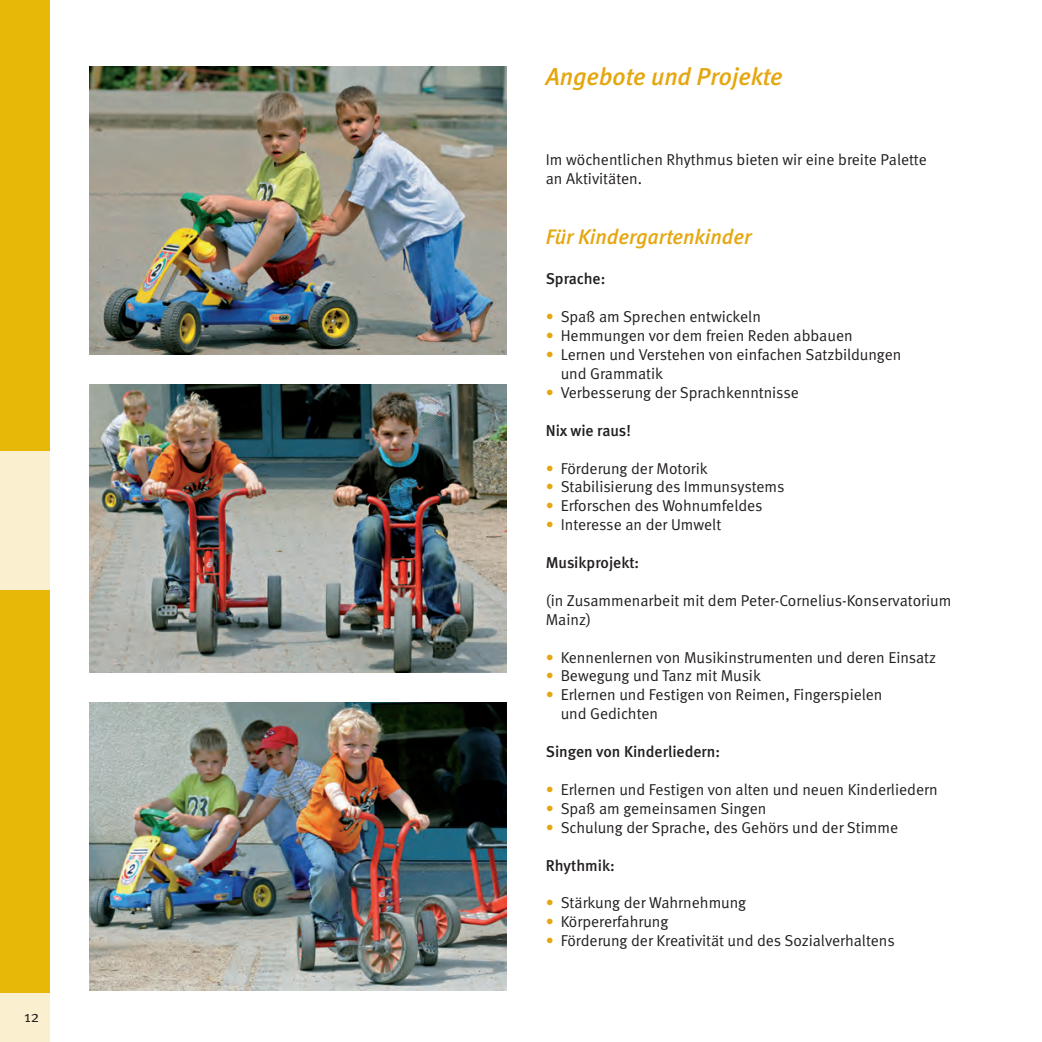
<style>
.page{position:relative;width:1042px;height:1042px;background:#fff}
.page>*{position:absolute;margin:0;border:0;box-sizing:border-box;transform-origin:0 0}
.t1{font:italic 500 24.5px "Meta";color:#e5a710}
.t2{font:italic 500 21px "Meta";color:#e5a710}
.t3{font:15.75px/18.9px "Meta Normal";color:#231f20}
.t4{font:500 15.75px "Meta";color:#231f20}
.s1{color:#e5a710}
</style>
<div class="page">
<div style="left:0;top:0;width:50px;height:1042px;background:#e8b809"></div>
<div style="left:0;top:451px;width:50px;height:139px;background:#faefce"></div>
<div style="left:0;top:993px;width:50px;height:49px;background:#faefce"></div>
<img style="left:89px;top:67px;width:417px;height:288px">
<img style="left:89px;top:385px;width:417px;height:287px">
<img style="left:89px;top:703px;width:417px;height:287px">
<p class="t3" style="left:24px;top:1008px;width:17px">12</p>
<h1 class="t1" style="left:546px;top:68px;width:238px">Angebote und Projekte</h1>
<p class="t3" style="left:546px;top:151px;width:382px">Im wöchentlichen Rhythmus bieten wir eine breite Palette an Aktivitäten.</p>
<h2 class="t2" style="left:546px;top:230px;width:207px">Für Kindergartenkinder</h2>
<p class="t4" style="left:546px;top:274px;width:61px">Sprache:</p>
<p class="t3" style="left:546px;top:309px;width:217px"><span class="s1">•</span> Spaß am Sprechen entwickeln</p>
<p class="t3" style="left:546px;top:328px;width:308px"><span class="s1">•</span> Hemmungen vor dem freien Reden abbauen</p>
<p class="t3" style="left:561px;top:347px;width:342px;text-indent:-15px"><span class="s1">•</span> Lernen und Verstehen von einfachen Satzbildungen und Grammatik</p>
<p class="t3" style="left:546px;top:384px;width:255px"><span class="s1">•</span> Verbesserung der Sprachkenntnisse</p>
<p class="t4" style="left:546px;top:425px;width:87px">Nix wie raus!</p>
<p class="t3" style="left:546px;top:460px;width:164px"><span class="s1">•</span> Förderung der Motorik</p>
<p class="t3" style="left:546px;top:479px;width:240px"><span class="s1">•</span> Stabilisierung des Immunsystems</p>
<p class="t3" style="left:546px;top:498px;width:218px"><span class="s1">•</span> Erforschen des Wohnumfeldes</p>
<p class="t3" style="left:546px;top:517px;width:177px"><span class="s1">•</span> Interesse an der Umwelt</p>
<p class="t4" style="left:546px;top:557px;width:95px">Musikprojekt:</p>
<p class="t3" style="left:546px;top:592px;width:407px">(in Zusammenarbeit mit dem Peter-Cornelius-Konservatorium<br>Mainz)</p>
<p class="t3" style="left:546px;top:649px;width:392px"><span class="s1">•</span> Kennenlernen von Musikinstrumenten und deren Einsatz</p>
<p class="t3" style="left:546px;top:668px;width:217px"><span class="s1">•</span> Bewegung und Tanz mit Musik</p>
<p class="t3" style="left:561px;top:687px;width:323px;text-indent:-15px"><span class="s1">•</span> Erlernen und Festigen von Reimen, Fingerspielen und Gedichten</p>
<p class="t4" style="left:546px;top:746px;width:176px">Singen von Kinderliedern:</p>
<p class="t3" style="left:546px;top:781px;width:393px"><span class="s1">•</span> Erlernen und Festigen von alten und neuen Kinderliedern</p>
<p class="t3" style="left:546px;top:800px;width:222px"><span class="s1">•</span> Spaß am gemeinsamen Singen</p>
<p class="t3" style="left:546px;top:819px;width:354px"><span class="s1">•</span> Schulung der Sprache, des Gehörs und der Stimme</p>
<p class="t4" style="left:546px;top:859px;width:70px">Rhythmik:</p>
<p class="t3" style="left:546px;top:895px;width:202px"><span class="s1">•</span> Stärkung der Wahrnehmung</p>
<p class="t3" style="left:546px;top:914px;width:124px"><span class="s1">•</span> Körpererfahrung</p>
<p class="t3" style="left:546px;top:933px;width:350px"><span class="s1">•</span> Förderung der Kreativität und des Sozialverhaltens</p>
</div>
